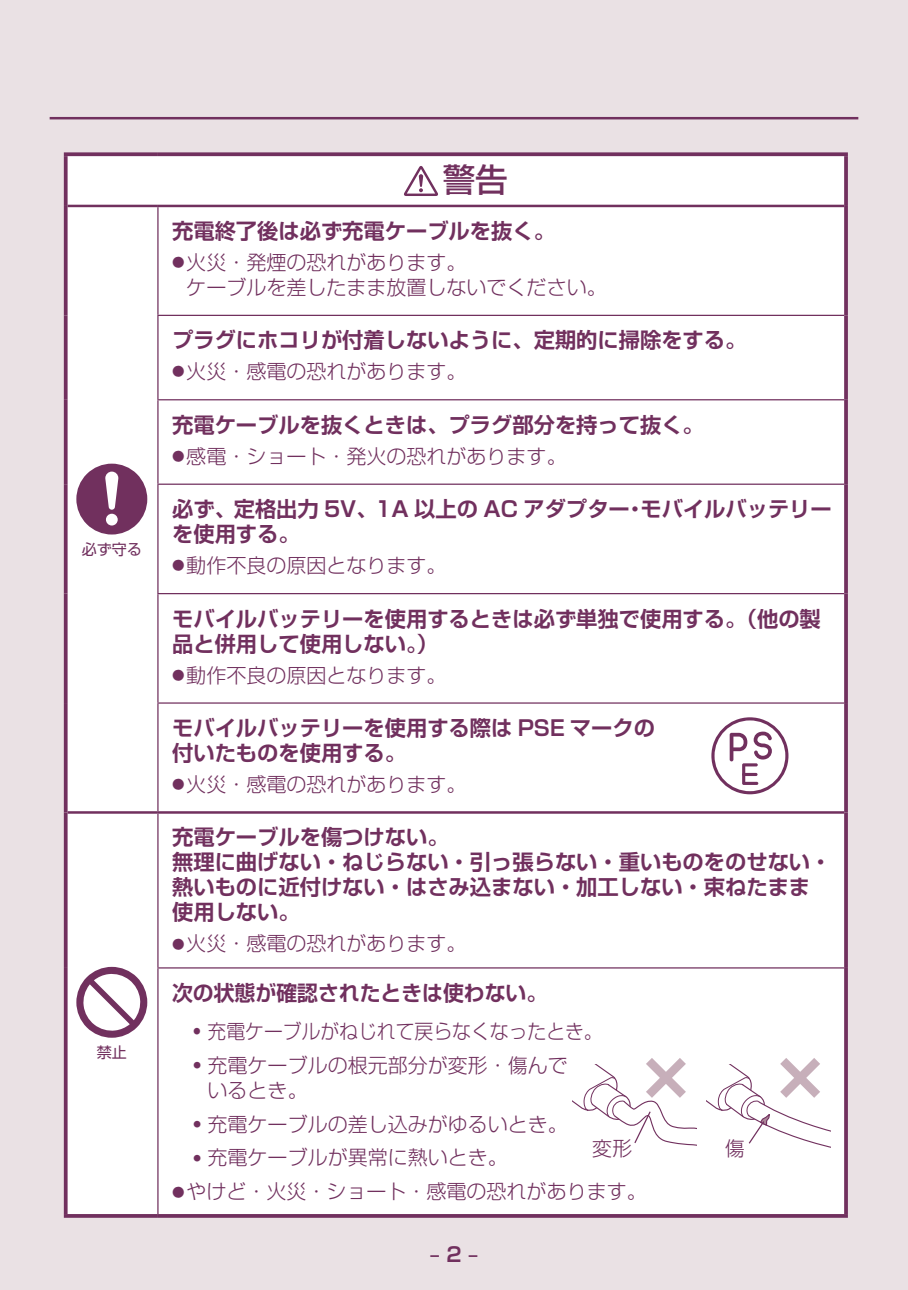
<style>
.page{position:relative;width:908px;height:1290px;background:#fff}
.page>*{position:absolute;margin:0;border:0;box-sizing:border-box;transform-origin:0 0}
.t1{font:500 32.5px "Shin Go Pro";color:#71305e}
.t2{font:700 21.25px/25px "Shin Go Pro De";color:#71305e}
.t3{font:300 20px/25px "Shin Go Pro";color:#71305e}
.t4{font:300 20px "Shin Go Pro";color:#71305e;scale:.94 1}
.t5{font:700 20px "Shin Go Pro De";color:#71305e}
.t6{font:15px "Shin Go Pro";color:#71305e}
.s1{font-size:12.5px}
</style>
<div class="page">
<div style="left:0;top:0;width:907px;height:1290px;background:#eae1e4"></div>
<hr style="left:50px;top:117px;width:807px;height:2px;background:#71305e">
<div style="left:68px;top:157px;width:775px;height:1057px;background:#fff"></div>
<svg style="left:64px;top:156px;width:4px;height:50px"></svg>
<svg style="left:64px;top:152px;width:94px;height:4px"></svg>
<svg style="left:158px;top:152px;width:689px;height:4px;background:#7c416b"></svg>
<hr style="left:68px;top:205px;width:90px;height:2px;background:#71305e">
<hr style="left:158px;top:205px;width:685px;height:2px;background:#71305e">
<svg style="left:843px;top:156px;width:4px;height:50px"></svg>
<hr style="left:157px;top:207px;width:1px;height:108px;background:#71305e">
<hr style="left:157px;top:316px;width:1px;height:83px;background:#71305e">
<hr style="left:157px;top:400px;width:1px;height:83px;background:#71305e">
<hr style="left:157px;top:485px;width:1px;height:108px;background:#71305e">
<hr style="left:157px;top:594px;width:1px;height:108px;background:#71305e">
<hr style="left:157px;top:704px;width:1px;height:107px;background:#71305e">
<svg style="left:64px;top:812px;width:4px;height:156px"></svg>
<svg style="left:64px;top:968px;width:4px;height:246px"></svg>
<hr style="left:157px;top:814px;width:1px;height:153px;background:#71305e">
<svg style="left:843px;top:812px;width:4px;height:156px"></svg>
<hr style="left:157px;top:968px;width:1px;height:246px;background:#71305e">
<svg style="left:843px;top:968px;width:4px;height:246px"></svg>
<svg style="left:843px;top:400px;width:4px;height:84px"></svg>
<svg style="left:843px;top:484px;width:4px;height:110px"></svg>
<svg style="left:843px;top:594px;width:4px;height:109px"></svg>
<svg style="left:843px;top:703px;width:4px;height:109px"></svg>
<hr style="left:68px;top:811px;width:90px;height:3px;background:#71305e">
<hr style="left:158px;top:811px;width:685px;height:3px;background:#71305e">
<hr style="left:157px;top:967px;width:686px;height:1px;background:#71305e">
<svg style="left:64px;top:206px;width:4px;height:109px"></svg>
<svg style="left:843px;top:206px;width:4px;height:109px"></svg>
<svg style="left:64px;top:315px;width:4px;height:85px"></svg>
<svg style="left:843px;top:315px;width:4px;height:85px"></svg>
<svg style="left:64px;top:400px;width:4px;height:84px"></svg>
<svg style="left:64px;top:484px;width:4px;height:110px"></svg>
<svg style="left:64px;top:594px;width:4px;height:109px"></svg>
<svg style="left:64px;top:703px;width:4px;height:109px"></svg>
<hr style="left:157px;top:315px;width:686px;height:1px;background:#71305e">
<hr style="left:157px;top:399px;width:686px;height:1px;background:#71305e">
<hr style="left:157px;top:483px;width:686px;height:2px;background:#71305e">
<hr style="left:157px;top:593px;width:686px;height:1px;background:#71305e">
<hr style="left:157px;top:702px;width:686px;height:2px;background:#71305e">
<svg style="left:64px;top:1214px;width:94px;height:4px"></svg>
<svg style="left:158px;top:1214px;width:689px;height:4px;background:#783a66"></svg>
<svg style="left:404px;top:166px;width:34px;height:30px"></svg>
<svg style="left:76px;top:464px;width:71px;height:70px;background:#9b6e8e"></svg>
<svg style="left:76px;top:967px;width:71px;height:71px;background:#ceb7c7"></svg>
<svg style="left:572px;top:1058px;width:123px;height:96px;background:#f5f0f3"></svg>
<svg style="left:706px;top:1058px;width:124px;height:101px;background:#f5f1f4"></svg>
<svg style="left:711px;top:717px;width:77px;height:77px;background:#deced9"></svg>
<p class="t6" style="left:82px;top:537px;width:61px">必ず守る</p>
<p class="t6" style="left:97px;top:1040px;width:31px">禁止</p>
<h1 class="t1" style="left:442px;top:153px;width:66px">警告</h1>
<p class="t2" style="left:172px;top:216px;width:384px">充電終了後は必ず充電ケーブルを抜く。</p>
<p class="t3" style="left:186px;top:247px;width:422px;text-indent:-14px"><span class="s1">●</span>火災・発煙の恐れがあります。<br>ケーブルを差したまま放置しないでください。</p>
<p class="t2" style="left:172px;top:325px;width:575px">プラグにホコリが付着しないように、定期的に掃除をする。</p>
<p class="t3" style="left:172px;top:357px;width:296px"><span class="s1">●</span>火災・感電の恐れがあります。</p>
<p class="t2" style="left:172px;top:409px;width:533px">充電ケーブルを抜くときは、プラグ部分を持って抜く。</p>
<p class="t3" style="left:172px;top:441px;width:396px"><span class="s1">●</span>感電・ショート・発火の恐れがあります。</p>
<p class="t2" style="left:172px;top:494px;width:661px">必ず、定格出力 5V、1A 以上の AC アダプター・モバイルバッテリーを使用する。</p>
<p class="t3" style="left:172px;top:550px;width:276px"><span class="s1">●</span>動作不良の原因となります。</p>
<p class="t2" style="left:172px;top:603px;width:650px">モバイルバッテリーを使用するときは必ず単独で使用する。（他の製品と併用して使用しない。）</p>
<p class="t3" style="left:172px;top:660px;width:276px"><span class="s1">●</span>動作不良の原因となります。</p>
<p class="t2" style="left:172px;top:713px;width:484px">モバイルバッテリーを使用する際は PSE マークの付いたものを使用する。</p>
<p class="t3" style="left:172px;top:769px;width:296px"><span class="s1">●</span>火災・感電の恐れがあります。</p>
<p class="t2" style="left:172px;top:822px;width:660px">充電ケーブルを傷つけない。<br>無理に曲げない・ねじらない・引っ張らない・重いものをのせない・熱いものに近付けない・はさみ込まない・加工しない・束ねたまま使用しない。</p>
<p class="t3" style="left:172px;top:929px;width:296px"><span class="s1">●</span>火災・感電の恐れがあります。</p>
<p class="t2" style="left:172px;top:978px;width:376px">次の状態が確認されたときは使わない。</p>
<p class="t4" style="left:193px;top:1015px;width:437px"><sup>●</sup> 充電ケーブルがねじれて戻らなくなったとき。</p>
<p class="t3" style="left:207px;top:1050px;width:361px;text-indent:-14px"><sup>●</sup> 充電ケーブルの根元部分が変形・傷んでいるとき。</p>
<p class="t3" style="left:193px;top:1109px;width:376px"><sup>●</sup> 充電ケーブルの差し込みがゆるいとき。</p>
<p class="t3" style="left:193px;top:1143px;width:316px"><sup>●</sup> 充電ケーブルが異常に熱いとき。</p>
<p class="t3" style="left:172px;top:1177px;width:476px"><span class="s1">●</span>やけど・火災・ショート・感電の恐れがあります。</p>
<p class="t3" style="left:592px;top:1133px;width:41px">変形</p>
<p class="t3" style="left:724px;top:1134px;width:21px">傷</p>
<p class="t5" style="left:429px;top:1238px;width:50px">‒ 2 ‒</p>
</div>
